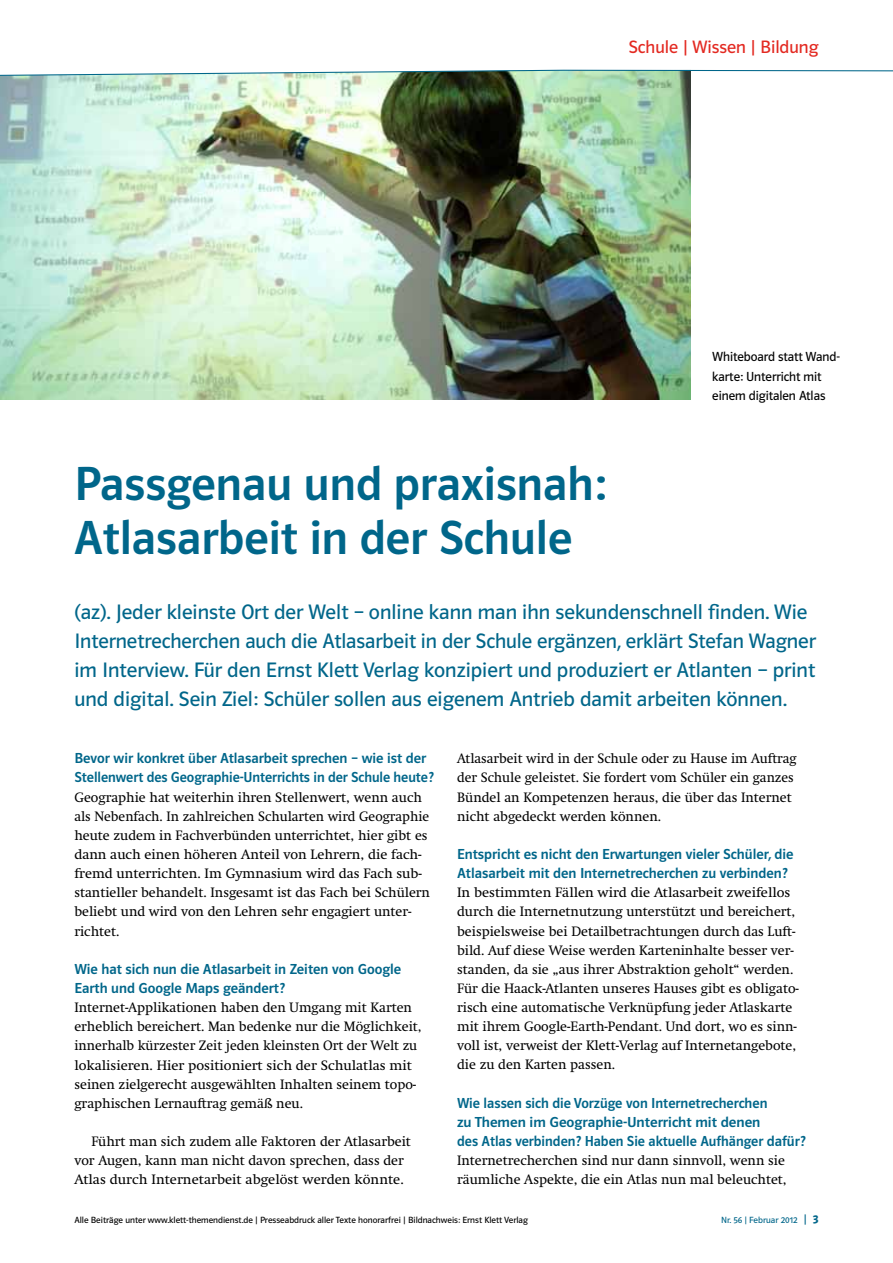
<style>
.page{position:relative;width:893px;height:1263px;background:#fff}
.page>*{position:absolute;margin:0;border:0;box-sizing:border-box;transform-origin:0 0}
.t1{font:48px/53.1px "Polo ST11 K Krftg";color:#00668a}
.t2{font:21px/29.2px "Polo ST11 K Buch";color:#00668a}
.t3{font:18px "Polo ST11 K Buch";color:#e32921}
.t4{font:15px/19.2px "Polo 22 K Krftg";color:#00668a}
.t5{font:13.5px/19.2px "Klett Swift";color:#000}
.t6{font:13.2px/19.2px "Polo ST11 K Buch";letter-spacing:-.005em;color:#000}
.t7{font:9px "Polo ST11 K Buch";color:#000}
.t8{font:9px "Polo ST11 K Buch";color:#00668a}
.s1{font-size:12px}
.s2{font-family:"Polo ST11 K Hfett";font-size:12px}
</style>
<div class="page">
<img style="left:0;top:77px;width:691px;height:323px">
<img style="left:0;top:70px;width:893px;height:7px">
<h3 class="t3" style="left:628px;top:37px;width:192px">Schule | Wissen | Bildung</h3>
<h1 class="t1" style="left:74px;top:458px;width:534px">Passgenau und praxisnah:<br>Atlasarbeit in der Schule</h1>
<p class="t6" style="left:712px;top:348px;width:129px">Whiteboard statt Wand&shy;karte: Unterricht mit einem digitalen Atlas</p>
<p class="t2" style="left:74px;top:597px;width:743px">(az). Jeder kleinste Ort der Welt – online kann man ihn sekundenschnell finden. Wie Internetrecherchen auch die Atlasarbeit in der Schule ergänzen, erklärt Stefan Wagner im Interview. Für den Ernst Klett Verlag konzipiert und produziert er Atlanten – print und digital. Sein Ziel: Schüler sollen aus eigenem Antrieb damit arbeiten können.</p>
<p class="t4" style="left:74px;top:749px;width:361px">Bevor wir konkret über Atlasarbeit sprechen – wie ist der<br>Stellenwert des Geographie-Unterrichts in der Schule heute?</p>
<p class="t5" style="left:74px;top:787px;width:357px">Geographie hat weiterhin ihren Stellenwert, wenn auch als Nebenfach. In zahlreichen Schularten wird Geographie heute zudem in Fachverbünden unterrichtet, hier gibt es dann auch einen höheren Anteil von Lehrern, die fach&shy;fremd unterrichten. Im Gymnasium wird das Fach sub&shy;stantieller behandelt. Insgesamt ist das Fach bei Schülern beliebt und wird von den Lehren sehr engagiert unter&shy;richtet.</p>
<p class="t4" style="left:74px;top:959px;width:328px">Wie hat sich nun die Atlasarbeit in Zeiten von Google<br>Earth und Google Maps geändert?</p>
<p class="t5" style="left:74px;top:998px;width:349px">Internet-Applikationen haben den Umgang mit Karten erheblich bereichert. Man bedenke nur die Möglichkeit, innerhalb kürzester Zeit jeden kleinsten Ort der Welt zu lokalisieren. Hier positioniert sich der Schulatlas mit seinen zielgerecht ausgewählten Inhalten seinem topo&shy;graphischen Lernauftrag gemäß neu.</p>
<p class="t5" style="left:74px;top:1132px;width:338px;text-indent:17px">Führt man sich zudem alle Faktoren der Atlasarbeit vor Augen, kann man nicht davon sprechen, dass der<br>Atlas durch Internetarbeit abgelöst werden könnte.</p>
<p class="t5" style="left:457px;top:749px;width:341px">Atlasarbeit wird in der Schule oder zu Hause im Auftrag der Schule geleistet. Sie fordert vom Schüler ein ganzes Bündel an Kompetenzen heraus, die über das Internet nicht abgedeckt werden können.</p>
<p class="t4" style="left:457px;top:845px;width:338px">Entspricht es nicht den Erwartungen vieler Schüler, die<br>Atlasarbeit mit den Internetrecherchen zu verbinden?</p>
<p class="t5" style="left:457px;top:883px;width:343px">In bestimmten Fällen wird die Atlasarbeit zweifellos durch die Internetnutzung unterstützt und bereichert, beispielsweise bei Detailbetrachtungen durch das Luft&shy;bild. Auf diese Weise werden Karteninhalte besser ver&shy;standen, da sie „aus ihrer Abstraktion geholt“ werden.<br>Für die Haack-Atlanten unseres Hauses gibt es obligato&shy;risch eine automatische Verknüpfung jeder Atlaskarte mit ihrem Google-Earth-Pendant. Und dort, wo es sinn&shy;voll ist, verweist der Klett-Verlag auf Internetangebote, die zu den Karten passen.</p>
<p class="t4" style="left:457px;top:1093px;width:350px">Wie lassen sich die Vorzüge von Internetrecherchen<br>zu Themen im Geographie-Unterricht mit denen<br>des Atlas verbinden? Haben Sie aktuelle Aufhänger dafür?</p>
<p class="t5" style="left:457px;top:1151px;width:331px">Internetrecherchen sind nur dann sinnvoll, wenn sie räumliche Aspekte, die ein Atlas nun mal beleuchtet,</p>
<p class="t7" style="left:74px;top:1215px;width:455px">Alle Beiträge unter www.klett-themendienst.de | Presseabdruck aller Texte honorarfrei | Bildnachweis: Ernst Klett Verlag</p>
<p class="t8" style="left:721px;top:1215px;width:99px">Nr. 56 | Februar 2012 <span class="s1">|</span> <span class="s2">3</span></p>
</div>
